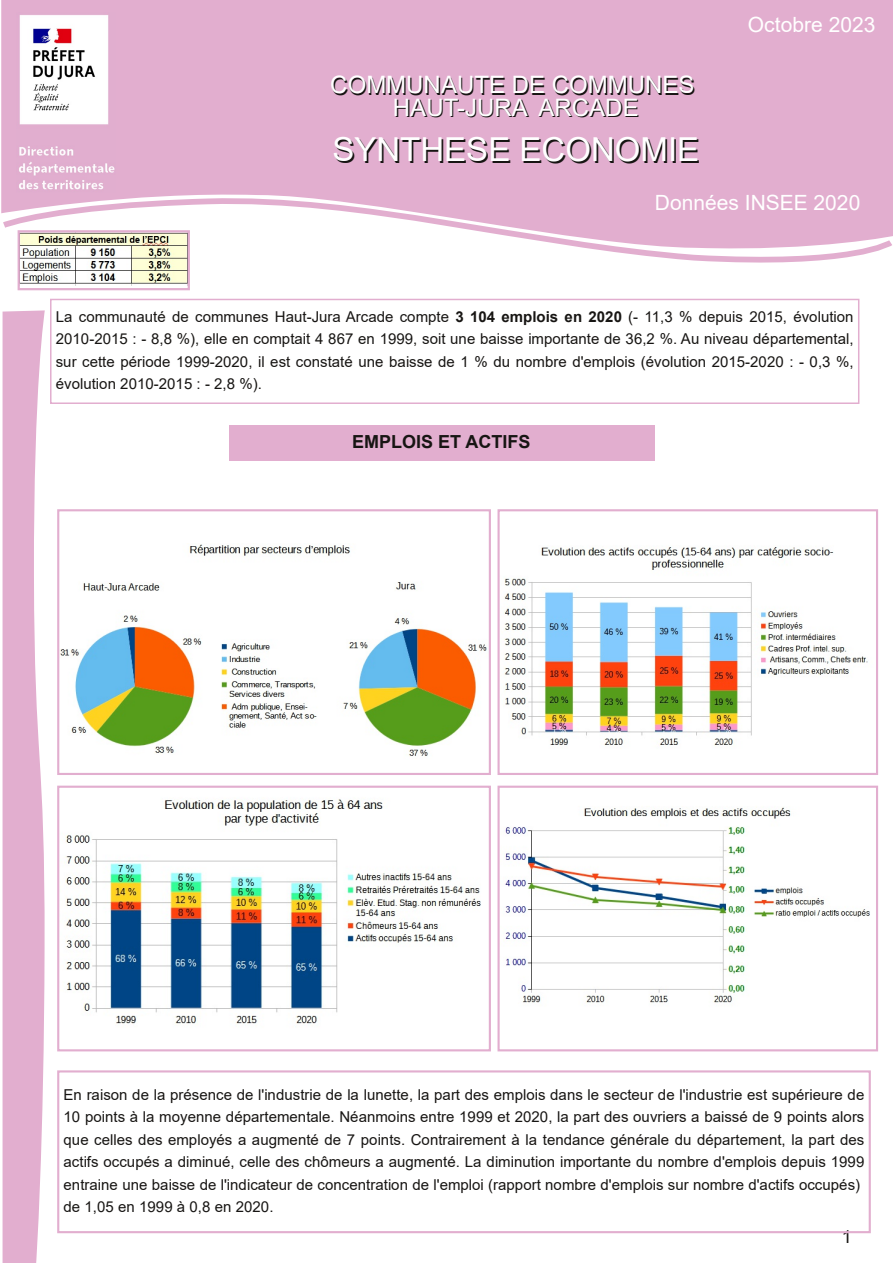
<style>
.page{position:relative;width:893px;height:1263px;background:#fff}
.page>*{position:absolute;margin:0;border:0;box-sizing:border-box;transform-origin:0 0}
.t1{font:33px "Arial";color:#171513}
.t2{font:24px/22.5px "Arial";letter-spacing:.005em;color:#171513;text-align:center}
.t3{font:21px "Arial";color:#fff}
.t4{font:700 18px "Arial";color:#171513}
.t5{font:18px "Arial";color:#171513}
.t6{font:15px/22.5px "Arial";letter-spacing:.005em;color:#171513;text-align:justify}
.s1{color:#fff}
.s2{font-weight:700}
</style>
<div class="page">
<div style="left:1px;top:0;width:892px;height:191px;background:#e2aecf"></div>
<svg style="left:3px;top:310px;width:42px;height:953px;background:#e5b7d4"></svg>
<div style="left:50px;top:299px;width:809px;height:105px;border:2px solid #e2aecf"></div>
<img style="left:64px;top:799px;width:417px;height:225px">
<div style="left:57px;top:786px;width:434px;height:265px;border:2px solid #e2aecf"></div>
<img style="left:504px;top:806px;width:366px;height:197px">
<div style="left:497px;top:786px;width:381px;height:265px;border:2px solid #e2aecf"></div>
<svg style="left:1px;top:191px;width:892px;height:82px"></svg>
<img style="left:21px;top:233px;width:166px;height:52px">
<div style="left:18px;top:230px;width:172px;height:60px;border:2px solid #e2aecf"></div>
<img style="left:16px;top:12px;width:100px;height:181px">
<img style="left:60px;top:544px;width:427px;height:212px">
<div style="left:57px;top:509px;width:434px;height:266px;border:2px solid #e2aecf"></div>
<img style="left:504px;top:547px;width:364px;height:199px">
<div style="left:497px;top:509px;width:381px;height:266px;border:2px solid #e2aecf"></div>
<div style="left:230px;top:425px;width:425px;height:35px;background:#e2aecf"></div>
<div style="left:57px;top:1070px;width:814px;height:163px;border:2px solid #e2aecf"></div>
<h2 class="t2" style="left:331px;top:75px;width:366px">COMMUNAUTE DE COMMUNES<br>HAUT-JURA ARCADE</h2>
<h1 class="t1" style="left:334px;top:133px;width:368px">SYNTHESE ECONOM<span class="s1">I</span>E</h1>
<h3 class="t3" style="left:748px;top:13px;width:129px">Octobre 2023</h3>
<h3 class="t3" style="left:655px;top:191px;width:207px">Données INSEE 2020</h3>
<p class="t6" style="left:56px;top:305px;width:799px">La communauté de communes Haut-Jura Arcade compte <span class="s2">3 104 emplois en 2020</span> (- 11,3 % depuis 2015, évolution 2010-2015 : - 8,8 %), elle en comptait 4 867 en 1999, soit une baisse importante de 36,2 %. Au niveau départemental, sur cette période 1999-2020, il est constaté une baisse de 1 % du nombre d'emplois (évolution 2015-2020 : - 0,3 %, évolution 2010-2015 : - 2,8 %).</p>
<p class="t4" style="left:352px;top:431px;width:180px">EMPLOIS ET ACTIFS</p>
<p class="t6" style="left:64px;top:1083px;width:802px;text-align:left">En raison de la présence de l'industrie de la lunette, la part des emplois dans le secteur de l'industrie est supérieure de 10 points à la moyenne départementale. Néanmoins entre 1999 et 2020, la part des ouvriers a baissé de 9 points alors que celles des employés a augmenté de 7 points. Contrairement à la tendance générale du département, la part des actifs occupés a diminué, celle des chômeurs a augmenté. La diminution importante du nombre d'emplois depuis 1999 entraine une baisse de l'indicateur de concentration de l'emploi (rapport nombre d'emplois sur nombre d'actifs occupés) de 1,05 en 1999 à 0,8 en 2020.</p>
<p class="t5" style="left:842px;top:1227px;width:12px">1</p>
</div>
